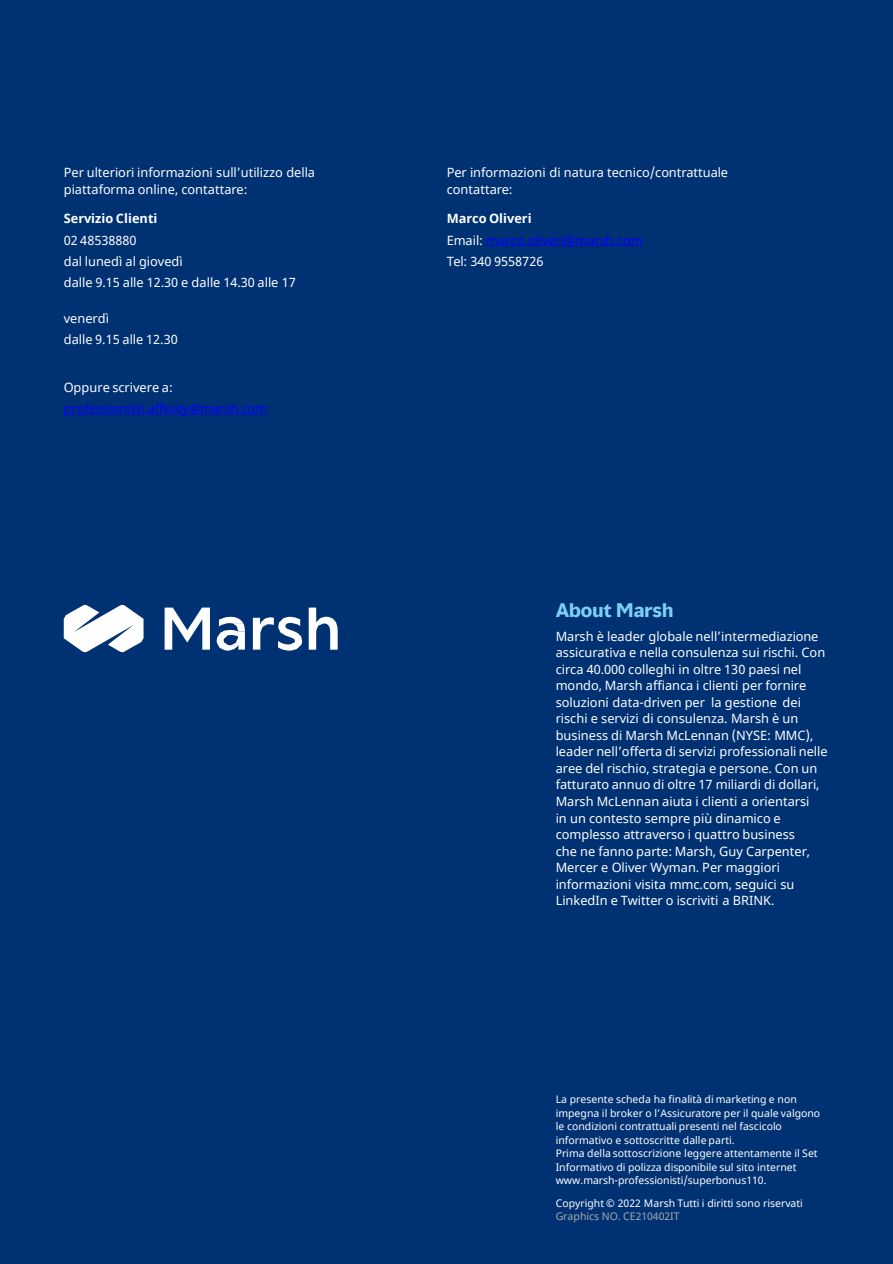
<style>
.page{position:relative;width:893px;height:1264px;background:#fff}
.page>*{position:absolute;margin:0;border:0;box-sizing:border-box;transform-origin:0 0}
.t1{font:700 18px "MMC Display";letter-spacing:.005em;color:#7cd0f5}
.t2{font:12.75px/16.5px "Noto Sans";color:#fff}
.t3{font:12.75px "Noto Sans";letter-spacing:-.005em;color:#00f}
.t4{font:700 12.75px "Noto Sans";color:#fff}
.t5{font:10.5px/13.5px "Noto Sans";color:#fff}
.s1{color:#fff}
.s2{color:#a7a9ac}
</style>
<div class="page">
<div style="left:0;top:0;width:892px;height:1263px;background:#003273"></div>
<svg style="left:165px;top:607px;width:45px;height:42px"></svg>
<svg style="left:217px;top:616px;width:28px;height:34px"></svg>
<svg style="left:253px;top:616px;width:49px;height:34px"></svg>
<svg style="left:309px;top:607px;width:28px;height:42px"></svg>
<svg style="left:64px;top:604px;width:79px;height:48px"></svg>
<svg style="left:64px;top:413px;width:203px;height:1px"></svg>
<svg style="left:486px;top:245px;width:156px;height:1px"></svg>
<p class="t2" style="left:64px;top:164px;width:253px">Per ulteriori informazioni sull’utilizzo della piattaforma online, contattare:</p>
<p class="t4" style="left:64px;top:209px;width:95px">Servizio Clienti</p>
<p class="t2" style="left:64px;top:232px;width:74px">02 48538880</p>
<p class="t2" style="left:64px;top:253px;width:121px">dal lunedì al giovedì</p>
<p class="t2" style="left:64px;top:274px;width:233px">dalle 9.15 alle 12.30 e dalle 14.30 alle 17</p>
<p class="t2" style="left:64px;top:311px;width:47px">venerdì</p>
<p class="t2" style="left:64px;top:332px;width:115px">dalle 9.15 alle 12.30</p>
<p class="t2" style="left:64px;top:379px;width:111px">Oppure scrivere a:</p>
<p class="t3" style="left:64px;top:399px;width:205px">professionisti.affinity@marsh.com</p>
<p class="t2" style="left:446px;top:164px;width:283px">Per informazioni di natura tecnico/contrattuale contattare:</p>
<p class="t4" style="left:446px;top:209px;width:86px">Marco Oliveri</p>
<p class="t3" style="left:446px;top:231px;width:197px"><span class="s1">Email:</span> marco.oliveri@marsh.com</p>
<p class="t2" style="left:446px;top:253px;width:98px">Tel: 340 9558726</p>
<p class="t1" style="left:555px;top:598px;width:119px">About Marsh</p>
<p class="t2" style="left:555px;top:628px;width:273px">Marsh è leader globale nell’intermediazione assicurativa e nella consulenza sui rischi. Con circa 40.000 colleghi in oltre 130 paesi nel mondo, Marsh affianca i clienti per fornire soluzioni data-driven per la gestione dei rischi e servizi di consulenza. Marsh è un business di Marsh McLennan (NYSE: MMC), leader nell’offerta di servizi professionali nelle aree del rischio, strategia e persone. Con un fatturato annuo di oltre 17 miliardi di dollari,</p>
<p class="t2" style="left:555px;top:793px;width:256px">Marsh McLennan aiuta i clienti a orientarsi in un contesto sempre più dinamico e complesso attraverso i quattro business che ne fanno parte: Marsh, Guy Carpenter, Mercer e Oliver Wyman. Per maggiori informazioni visita mmc.com, seguici su LinkedIn e Twitter o iscriviti a BRINK.</p>
<p class="t5" style="left:555px;top:1092px;width:266px">La presente scheda ha finalità di marketing e non impegna il broker o l’Assicuratore per il quale valgono le condizioni contrattuali presenti nel fascicolo informativo e sottoscritte dalle parti.</p>
<p class="t5" style="left:555px;top:1146px;width:263px">Prima della sottoscrizione leggere attentamente il Set<br>Informativo di polizza disponibile sul sito internet www.marsh-professionisti/superbonus110.</p>
<p class="t5" style="left:555px;top:1196px;width:248px">Copyright © 2022 Marsh Tutti i diritti sono riservati<br><span class="s2">Graphics NO. CE210402IT</span></p>
</div>
